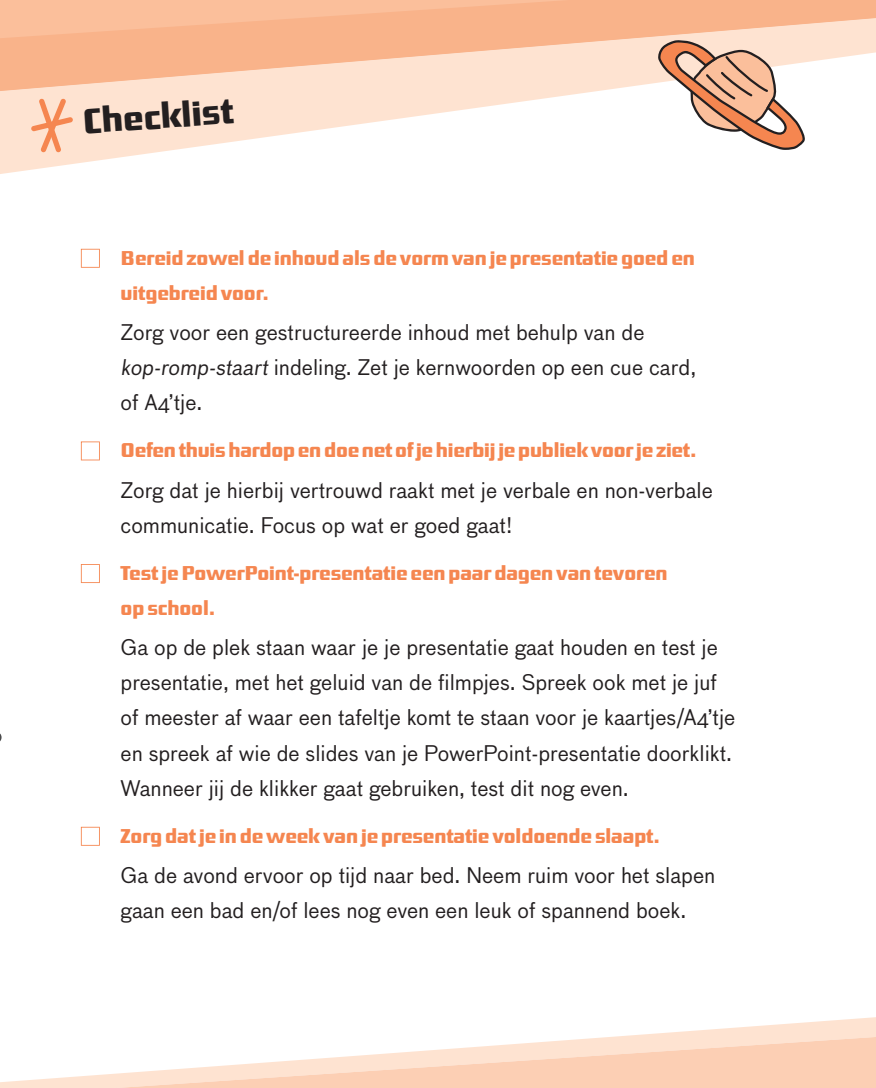
<style>
.page{position:relative;width:876px;height:1088px;background:#fff}
.page>*{position:absolute;margin:0;border:0;box-sizing:border-box;transform-origin:0 0}
.t1{font:500 35px "District TF";color:#231f20}
.t2{font:21px/35px "Bau";color:#231f20}
.t3{font:500 19.78px/35px "District TF";letter-spacing:-.005em;color:#f58650}
</style>
<div class="page">
<svg style="left:0;top:99px;width:539px;height:75px"></svg>
<svg style="left:0;top:0;width:875px;height:99px;background:#fbc8aa"></svg>
<svg style="left:639px;top:1017px;width:236px;height:18px"></svg>
<svg style="left:0;top:1035px;width:875px;height:52px"></svg>
<svg style="left:31px;top:99px;width:42px;height:53px;background:#fbc5a7"></svg>
<svg style="left:657px;top:40px;width:148px;height:110px"></svg>
<svg style="left:81px;top:249px;width:19px;height:19px"></svg>
<svg style="left:81px;top:441px;width:19px;height:19px"></svg>
<svg style="left:81px;top:564px;width:19px;height:19px"></svg>
<svg style="left:81px;top:826px;width:19px;height:19px"></svg>
<svg style="left:0;top:733px;width:2px;height:9px"></svg>
<h1 class="t1" style="left:81px;top:101px;width:152px;rotate:-4deg">Checklist</h1>
<p class="t3" style="left:120px;top:240px;width:575px">Bereid zowel de inhoud als de vorm van je presentatie goed en uitgebreid voor.</p>
<p class="t2" style="left:120px;top:315px;width:577px">Zorg voor een gestructureerde inhoud met behulp van de kop-romp-staart indeling. Zet je kernwoorden op een cue card, of A4’tje.</p>
<p class="t3" style="left:120px;top:432px;width:577px">Oefen thuis hardop en doe net of je hierbij je publiek voor je ziet.</p>
<p class="t2" style="left:120px;top:472px;width:593px">Zorg dat je hierbij vertrouwd raakt met je verbale en non-verbale communicatie. Focus op wat er goed gaat!</p>
<p class="t3" style="left:120px;top:555px;width:548px">Test je PowerPoint-presentatie een paar dagen van tevoren op school.</p>
<p class="t2" style="left:120px;top:630px;width:616px">Ga op de plek staan waar je je presentatie gaat houden en test je presentatie, met het geluid van de filmpjes. Spreek ook met je juf of meester af waar een tafeltje komt te staan voor je kaartjes/A4’tje en spreek af wie de slides van je PowerPoint-presentatie doorklikt.<br>Wanneer jij de klikker gaat gebruiken, test dit nog even.</p>
<p class="t3" style="left:120px;top:817px;width:540px">Zorg dat je in de week van je presentatie voldoende slaapt.</p>
<p class="t2" style="left:120px;top:857px;width:596px">Ga de avond ervoor op tijd naar bed. Neem ruim voor het slapen gaan een bad en/of lees nog even een leuk of spannend boek.</p>
</div>
